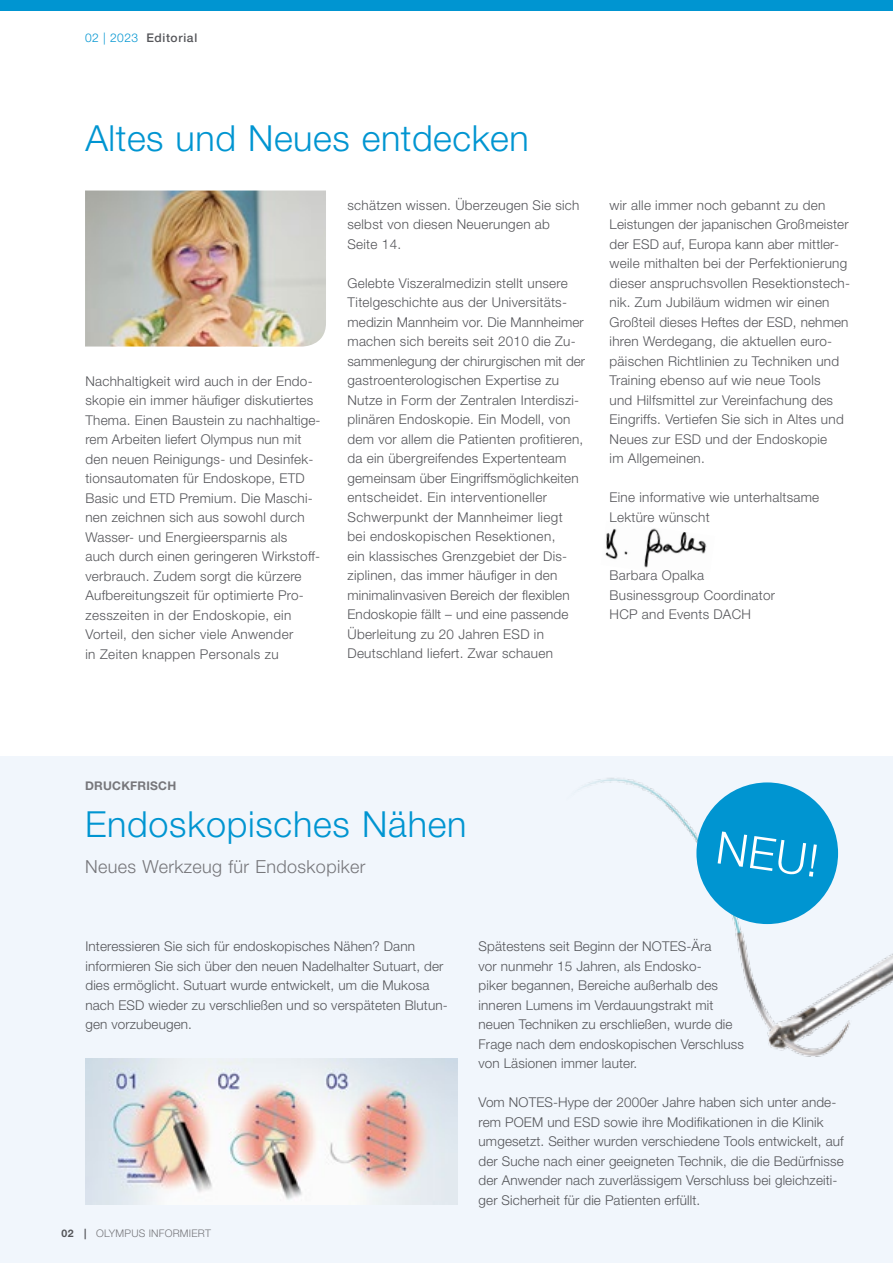
<style>
.page{position:relative;width:893px;height:1263px;background:#fff}
.page>*{position:absolute;margin:0;border:0;box-sizing:border-box;transform-origin:0 0}
.t1{font:300 45px "Helvetica Neue LT Pro";color:#fff}
.t2{font:300 36px "Helvetica Neue LT Pro";letter-spacing:.015em;color:#0095d1}
.t3{font:300 18px "Helvetica Neue LT Pro";letter-spacing:.02em;color:#77777b}
.t4{font:300 13.5px/19.5px "Helvetica Neue LT Pro";letter-spacing:.02em;color:#55565a}
.t5{font:500 12px "Helvetica Neue LT Pro";letter-spacing:.055em;color:#55565a}
.t6{font:700 12px "Helvetica Neue LT Pro";letter-spacing:.02em;color:#77777b}
.t7{font:300 10.5px "Helvetica Neue LT Pro";letter-spacing:.02em;color:#77777b}
.s1{font-weight:300;color:#0095d1}
.s2{font-weight:700;color:#55565a}
</style>
<div class="page">
<div style="left:0;top:756px;width:893px;height:507px;background:#f1f6fc"></div>
<img style="left:578px;top:778px;width:315px;height:279px">
<img style="left:85px;top:190px;width:241px;height:157px">
<img style="left:605px;top:528px;width:102px;height:40px">
<img style="left:85px;top:1058px;width:372px;height:147px">
<div style="left:696px;top:782px;width:142px;height:142px;background:#0095d1;border-radius:50%"></div>
<div style="left:0;top:0;width:893px;height:11px;background:#0095d1"></div>
<p class="t5" style="left:85px;top:31px;width:114px"><span class="s1">02 | 2023</span> Editorial</p>
<h2 class="t2" style="left:85px;top:116px;width:445px">Altes und Neues entdecken</h2>
<p class="t4" style="left:85px;top:371px;width:235px">Nachhaltigkeit wird auch in der Endo&shy;skopie ein immer häufiger diskutiertes Thema. Einen Baustein zu nachhaltige&shy;rem Arbeiten liefert Olympus nun mit den neuen Reinigungs- und Desinfek&shy;tionsautomaten für Endoskope, ETD Basic und ETD Premium. Die Maschi&shy;nen zeichnen sich aus sowohl durch Wasser- und Energieersparnis als auch durch einen geringeren Wirkstoff&shy;verbrauch. Zudem sorgt die kürzere Aufbereitungszeit für optimierte Pro&shy;zesszeiten in der Endoskopie, ein Vorteil, den sicher viele Anwender<br>in Zeiten knappen Personals zu</p>
<p class="t4" style="left:347px;top:195px;width:233px">schätzen wissen. Überzeugen Sie sich selbst von diesen Neuerungen ab<br>Seite 14.</p>
<p class="t4" style="left:347px;top:273px;width:239px">Gelebte Viszeralmedizin stellt unsere Titelgeschichte aus der Universitäts&shy;medizin Mannheim vor. Die Mannheimer machen sich bereits seit 2010 die Zu&shy;sammenlegung der chirurgischen mit der gastroenterologischen Expertise zu Nutze in Form der Zentralen Interdiszi&shy;plinären Endoskopie. Ein Modell, von dem vor allem die Patienten profitieren, da ein übergreifendes Expertenteam gemeinsam über Eingriffsmöglichkeiten entscheidet. Ein interventioneller Schwerpunkt der Mannheimer liegt<br>bei endoskopischen Resektionen,<br>ein klassisches Grenzgebiet der Dis&shy;ziplinen, das immer häufiger in den minimalinvasiven Bereich der flexiblen Endoskopie fällt – und eine passende Überleitung zu 20 Jahren ESD in Deutschland liefert. Zwar schauen</p>
<p class="t4" style="left:610px;top:195px;width:242px">wir alle immer noch gebannt zu den Leistungen der japanischen Großmeister der ESD auf, Europa kann aber mittler&shy;weile mithalten bei der Perfektionierung dieser anspruchsvollen Resektionstech&shy;nik. Zum Jubiläum widmen wir einen Großteil dieses Heftes der ESD, nehmen ihren Werdegang, die aktuellen euro&shy;päischen Richtlinien zu Techniken und Training ebenso auf wie neue Tools<br>und Hilfsmittel zur Vereinfachung des Eingriffs. Vertiefen Sie sich in Altes und Neues zur ESD und der Endoskopie<br>im Allgemeinen.</p>
<p class="t4" style="left:610px;top:487px;width:211px">Eine informative wie unterhaltsame<br>Lektüre wünscht</p>
<p class="t4" style="left:610px;top:565px;width:167px">Barbara Opalka<br>Businessgroup Coordinator<br>HCP and Events DACH</p>
<p class="t6" style="left:85px;top:778px;width:93px">DRUCKFRISCH</p>
<h2 class="t2" style="left:85px;top:802px;width:383px">Endoskopisches Nähen</h2>
<h3 class="t3" style="left:85px;top:856px;width:282px">Neues Werkzeug für Endoskopiker</h3>
<h1 class="t1" style="left:720px;top:820px;width:104px;rotate:8deg">NEU!</h1>
<p class="t4" style="left:85px;top:936px;width:364px">Interessieren Sie sich für endoskopisches Nähen? Dann informieren Sie sich über den neuen Nadelhalter Sutuart, der dies ermöglicht. Sutuart wurde entwickelt, um die Mukosa nach ESD wieder zu verschließen und so verspäteten Blutun&shy;gen vorzubeugen.</p>
<p class="t4" style="left:479px;top:936px;width:267px">Spätestens seit Beginn der NOTES-Ära<br>vor nunmehr 15 Jahren, als Endosko-<br>piker begannen, Bereiche außerhalb des inneren Lumens im Verdauungstrakt mit neuen Techniken zu erschließen, wurde die Frage nach dem endoskopischen Verschluss von Läsionen immer lauter.</p>
<p class="t4" style="left:479px;top:1092px;width:367px">Vom NOTES-Hype der 2000er Jahre haben sich unter ande&shy;rem POEM und ESD sowie ihre Modifikationen in die Klinik umgesetzt. Seither wurden verschiedene Tools entwickelt, auf der Suche nach einer geeigneten Technik, die die Bedürfnisse der Anwender nach zuverlässigem Verschluss bei gleichzeiti&shy;ger Sicherheit für die Patienten erfüllt.</p>
<p class="t7" style="left:62px;top:1227px;width:151px"><span class="s2">02 |</span> OLYMPUS INFORMIERT</p>
</div>
